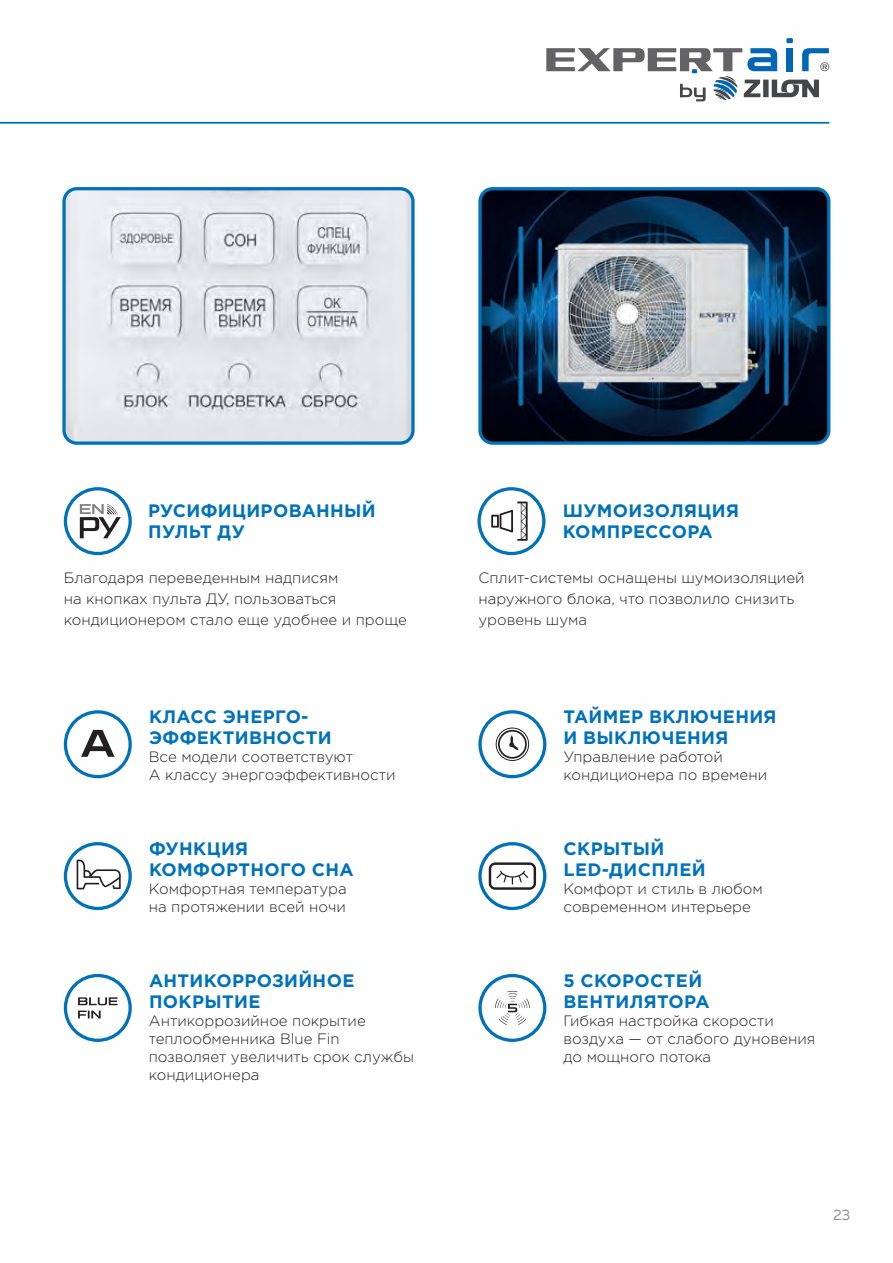
<style>
.page{position:relative;width:893px;height:1263px;background:#fff}
.page>*{position:absolute;margin:0;border:0;box-sizing:border-box;transform-origin:0 0}
.t1{font:700 18px/21px "Gotham Pro";letter-spacing:.02em;color:#0072bc}
.t2{font:300 15px/18px "Gotham Pro";color:#231f20}
.t3{font:15px "Muller";color:#939598}
</style>
<div class="page">
<svg style="left:546px;top:38px;width:283px;height:63px"></svg>
<hr style="left:0;top:122px;width:829px;height:1px;background:#0072bc">
<img style="left:482px;top:191px;width:347px;height:250px">
<div style="left:478px;top:187px;width:352px;height:258px;border:3px solid #0072bc;border-radius:13px"></div>
<img style="left:66px;top:191px;width:345px;height:250px">
<div style="left:62px;top:187px;width:353px;height:258px;border:3px solid #0072bc;border-radius:13px"></div>
<div style="left:64px;top:487px;width:68px;height:68px;border:3px solid #0072bc;border-radius:50%"></div>
<svg style="left:80px;top:504px;width:41px;height:34px"></svg>
<div style="left:477px;top:487px;width:68px;height:68px;border:3px solid #0072bc;border-radius:50%"></div>
<svg style="left:491px;top:501px;width:37px;height:40px"></svg>
<div style="left:64px;top:842px;width:68px;height:68px;border:3px solid #0072bc;border-radius:50%"></div>
<svg style="left:77px;top:859px;width:44px;height:30px"></svg>
<div style="left:478px;top:842px;width:68px;height:68px;border:3px solid #0072bc;border-radius:50%"></div>
<svg style="left:489px;top:862px;width:47px;height:28px"></svg>
<svg style="left:81px;top:730px;width:34px;height:27px"></svg>
<div style="left:64px;top:710px;width:68px;height:68px;border:3px solid #0072bc;border-radius:50%"></div>
<svg style="left:495px;top:991px;width:35px;height:34px"></svg>
<div style="left:478px;top:974px;width:68px;height:68px;border:3px solid #0072bc;border-radius:50%"></div>
<div style="left:496px;top:728px;width:33px;height:33px;border:1px solid #231f20;border-radius:50%"></div>
<svg style="left:509px;top:735px;width:9px;height:15px"></svg>
<div style="left:498px;top:730px;width:29px;height:29px;border:2px solid #231f20;border-radius:50%"></div>
<div style="left:478px;top:710px;width:68px;height:68px;border:3px solid #0072bc;border-radius:50%"></div>
<svg style="left:78px;top:997px;width:40px;height:21px"></svg>
<div style="left:64px;top:974px;width:68px;height:68px;border:3px solid #0072bc;border-radius:50%"></div>
<p class="t1" style="left:148px;top:500px;width:229px">РУСИФИЦИРОВАННЫЙ<br>ПУЛЬТ ДУ</p>
<p class="t1" style="left:563px;top:500px;width:178px">ШУМОИЗОЛЯЦИЯ<br>КОМПРЕССОРА</p>
<p class="t2" style="left:64px;top:567px;width:345px;line-height:21px">Благодаря переведенным надписям<br>на кнопках пульта ДУ, пользоваться кондиционером стало еще удобнее и проще</p>
<p class="t2" style="left:478px;top:567px;width:328px;line-height:21px">Сплит-системы оснащены шумоизоляцией наружного блока, что позволило снизить уровень шума</p>
<p class="t1" style="left:149px;top:706px;width:184px">КЛАСС ЭНЕРГО-<br>ЭФФЕКТИВНОСТИ</p>
<p class="t2" style="left:149px;top:748px;width:248px">Все модели соответствуют<br>А классу энергоэффективности</p>
<p class="t1" style="left:149px;top:838px;width:206px">ФУНКЦИЯ<br>КОМФОРТНОГО СНА</p>
<p class="t2" style="left:149px;top:880px;width:199px">Комфортная температура на протяжении всей ночи</p>
<p class="t1" style="left:149px;top:970px;width:207px">АНТИКОРРОЗИЙНОЕ<br>ПОКРЫТИЕ</p>
<p class="t2" style="left:149px;top:1012px;width:267px">Антикоррозийное покрытие теплообменника Blue Fin позволяет увеличить срок службы кондиционера</p>
<p class="t1" style="left:564px;top:706px;width:215px">ТАЙМЕР ВКЛЮЧЕНИЯ<br>И ВЫКЛЮЧЕНИЯ</p>
<p class="t2" style="left:563px;top:748px;width:205px">Управление работой кондиционера по времени</p>
<p class="t1" style="left:564px;top:838px;width:144px">СКРЫТЫЙ<br>LED-ДИСПЛЕЙ</p>
<p class="t2" style="left:563px;top:880px;width:201px">Комфорт и стиль в любом современном интерьере</p>
<p class="t1" style="left:563px;top:970px;width:148px">5 СКОРОСТЕЙ<br>ВЕНТИЛЯТОРА</p>
<p class="t2" style="left:563px;top:1012px;width:253px">Гибкая настройка скорости воздуха — от слабого дуновения до мощного потока</p>
<p class="t3" style="left:833px;top:1206px;width:19px">23</p>
</div>
